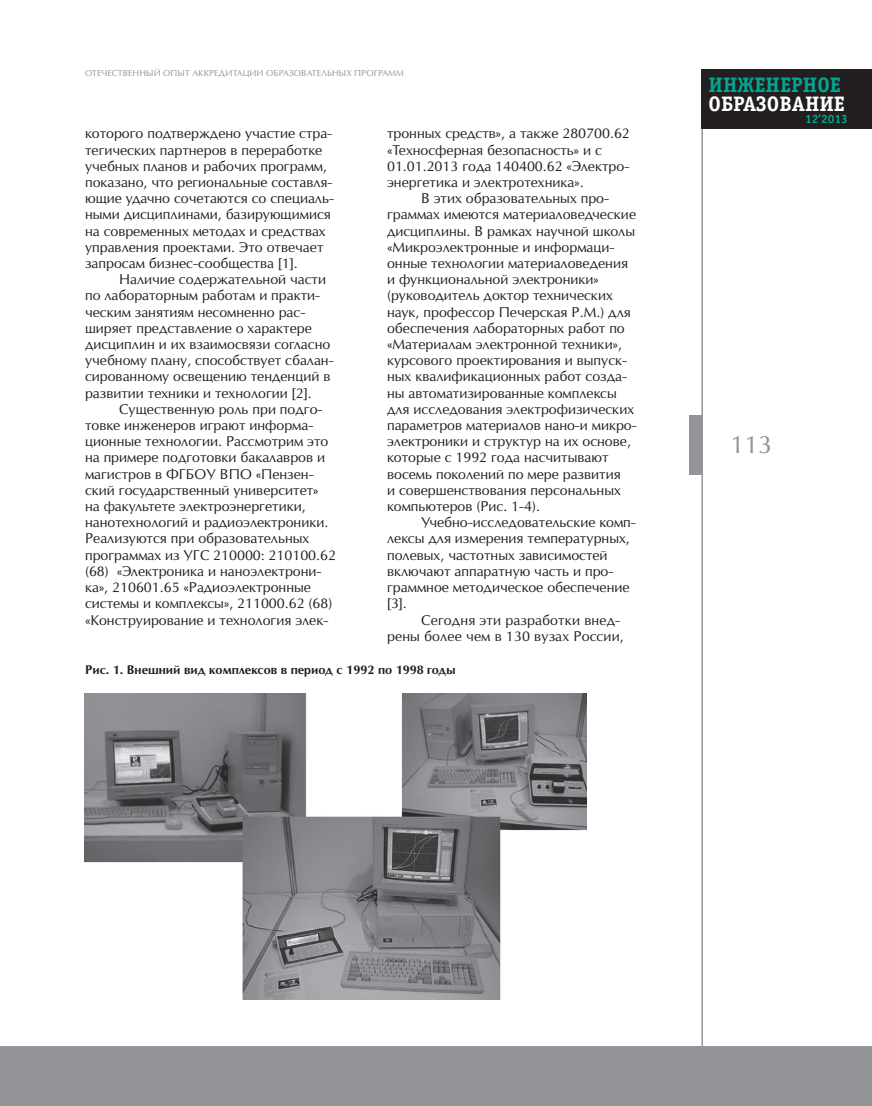
<style>
.page{position:relative;width:872px;height:1106px;background:#fff}
.page>*{position:absolute;margin:0;border:0;box-sizing:border-box;transform-origin:0 0}
.t1{font:24px "Opium New";color:#939598}
.t2{font:700 21px "Officina Serif C";color:#fff}
.t3{font:700 21px "Officina Serif C";color:#00a78f}
.t4{font:13.5px/16.2px "Opium New";color:#231f20}
.t5{font:700 12px "Opium New";color:#231f20}
.t6{font:700 12px "Officina Sans C";color:#00a78f}
.t7{font:8.25px "Opium New";letter-spacing:.01em;color:#939598}
</style>
<div class="page">
<hr style="left:701px;top:69px;width:2px;height:1037px;background:#939598">
<div style="left:701px;top:69px;width:171px;height:60px;background:#231f20"></div>
<div style="left:689px;top:415px;width:13px;height:60px;background:#939598"></div>
<div style="left:0;top:1046px;width:872px;height:60px;background:#939598"></div>
<img style="left:84px;top:693px;width:503px;height:306px">
<p class="t7" style="left:85px;top:68px;width:45px">ОТЕЧЕСТВЕНН</p>
<p class="t7" style="left:146px;top:68px;width:98px">ЫЙ ОПЫТ АККРЕДИТАЦИИ</p>
<p class="t7" style="left:266px;top:68px;width:7px">ОБРАЗОВА</p>
<p class="t7" style="left:312px;top:68px;width:56px">ТЕЛЬН ЫХ ПРОГРА</p>
<p class="t7" style="left:388px;top:68px;width:17px">ММ</p>
<p class="t4" style="left:387px;top:125px;width:244px">тронных средств», а также 280700.62</p>
<p class="t4" style="left:387px;top:141px;width:216px">«Техносферная безопасность» и с</p>
<p class="t4" style="left:387px;top:158px;width:244px">01.01.2013 года 140400.62 «Электро-</p>
<p class="t4" style="left:387px;top:174px;width:198px">энергетика и электротехника».</p>
<p class="t4" style="left:421px;top:190px;width:189px">В этих образовательных про-</p>
<p class="t4" style="left:387px;top:206px;width:250px">граммах имеются материаловедческие</p>
<p class="t4" style="left:387px;top:222px;width:249px">дисциплины. В рамках научной школы</p>
<p class="t4" style="left:387px;top:239px;width:229px">«Микроэлектронные и информаци-</p>
<p class="t4" style="left:387px;top:255px;width:242px">онные технологии материаловедения</p>
<p class="t4" style="left:387px;top:271px;width:213px">и функциональной электроники»</p>
<p class="t4" style="left:387px;top:287px;width:227px">(руководитель доктор технических</p>
<p class="t4" style="left:387px;top:303px;width:245px">наук, профессор Печерская Р.М.) для</p>
<p class="t4" style="left:387px;top:320px;width:239px">обеспечения лабораторных работ по</p>
<p class="t4" style="left:387px;top:336px;width:236px">«Материалам электронной техники»,</p>
<p class="t4" style="left:387px;top:352px;width:241px">курсового проектирования и выпуск-</p>
<p class="t4" style="left:387px;top:368px;width:241px">ных квалификационных работ созда-</p>
<p class="t4" style="left:387px;top:384px;width:231px">ны автоматизированные комплексы</p>
<p class="t4" style="left:387px;top:401px;width:248px">для исследования электрофизических</p>
<p class="t4" style="left:387px;top:417px;width:251px">параметров материалов нано-и микро-</p>
<p class="t4" style="left:387px;top:433px;width:245px">электроники и структур на их основе,</p>
<p class="t4" style="left:387px;top:449px;width:223px">которые с 1992 года насчитывают</p>
<p class="t4" style="left:387px;top:465px;width:235px">восемь поколений по мере развития</p>
<p class="t4" style="left:387px;top:482px;width:235px">и совершенствования персональных</p>
<p class="t4" style="left:387px;top:498px;width:154px">компьютеров (Рис. 1-4).</p>
<p class="t4" style="left:421px;top:514px;width:216px">Учебно-исследовательские комп-</p>
<p class="t4" style="left:387px;top:530px;width:244px">лексы для измерения температурных,</p>
<p class="t4" style="left:387px;top:546px;width:222px">полевых, частотных зависимостей</p>
<p class="t4" style="left:387px;top:563px;width:228px">включают аппаратную часть и про-</p>
<p class="t4" style="left:387px;top:579px;width:244px">граммное методическое обеспечение</p>
<p class="t4" style="left:387px;top:595px;width:21px">[3].</p>
<p class="t4" style="left:421px;top:611px;width:200px">Сегодня эти разработки внед-</p>
<p class="t4" style="left:387px;top:627px;width:238px">рены более чем в 13 0 вузах России,</p>
<p class="t5" style="left:85px;top:662px;width:372px">Рис. 1. Внешний вид комплексов в период с 1992 по 1998 годы</p>
<p class="t4" style="left:85px;top:125px;width:250px">которого подтверждено участие стра&shy;тегических партнеров в переработке учебных планов и рабочих программ, показано, что региональные составля&shy;ющие удачно сочетаются со специаль&shy;ными дисциплинами, базирующимися на современных методах и средствах управления проектами. Это отвечает запросам бизнес-сообщества [1].</p>
<p class="t4" style="left:85px;top:271px;width:250px;text-indent:34px">Н аличие содержательной части по лабораторным работам и практи&shy;ческим занятиям несомненно рас&shy;ширяет представление о характере дисциплин и их взаимосвязи согласно учебному плану, способствует сбалан&shy;сированному освещению тенденций в развитии техники и технологии [2].</p>
<p class="t4" style="left:85px;top:401px;width:245px;text-indent:34px">Существенную роль при подго&shy;товке инженеров играют информа&shy;ционные технологии. Рассмотрим это на примере подготовки бакалавров и магистров в ФГБОУ</p>
<p class="t4" style="left:85px;top:465px;width:245px;text-indent:135px">В ПО «Пензен&shy;ский государственный университет» на факультете электроэнергетики, нанотехнологий и радиоэлектроники.<br>Реализуются при образовательных программах из УГС</p>
<p class="t4" style="left:85px;top:546px;width:252px;text-indent:128px">210000: 210100.62 (68) «Электроника и наноэлектрони&shy;ка», 210601.65 «Радиоэлектронные системы и комплексы», 211000.62 (68) «Конструирование и технология элек-</p>
<h2 class="t3" style="left:708px;top:73px;width:134px">ИНЖЕНЕРНОЕ</h2>
<h2 class="t2" style="left:708px;top:91px;width:138px">ОБРАЗОВАНИЕ</h2>
<p class="t6" style="left:805px;top:113px;width:44px">12’2013</p>
<h1 class="t1" style="left:730px;top:429px;width:40px">113</h1>
</div>
